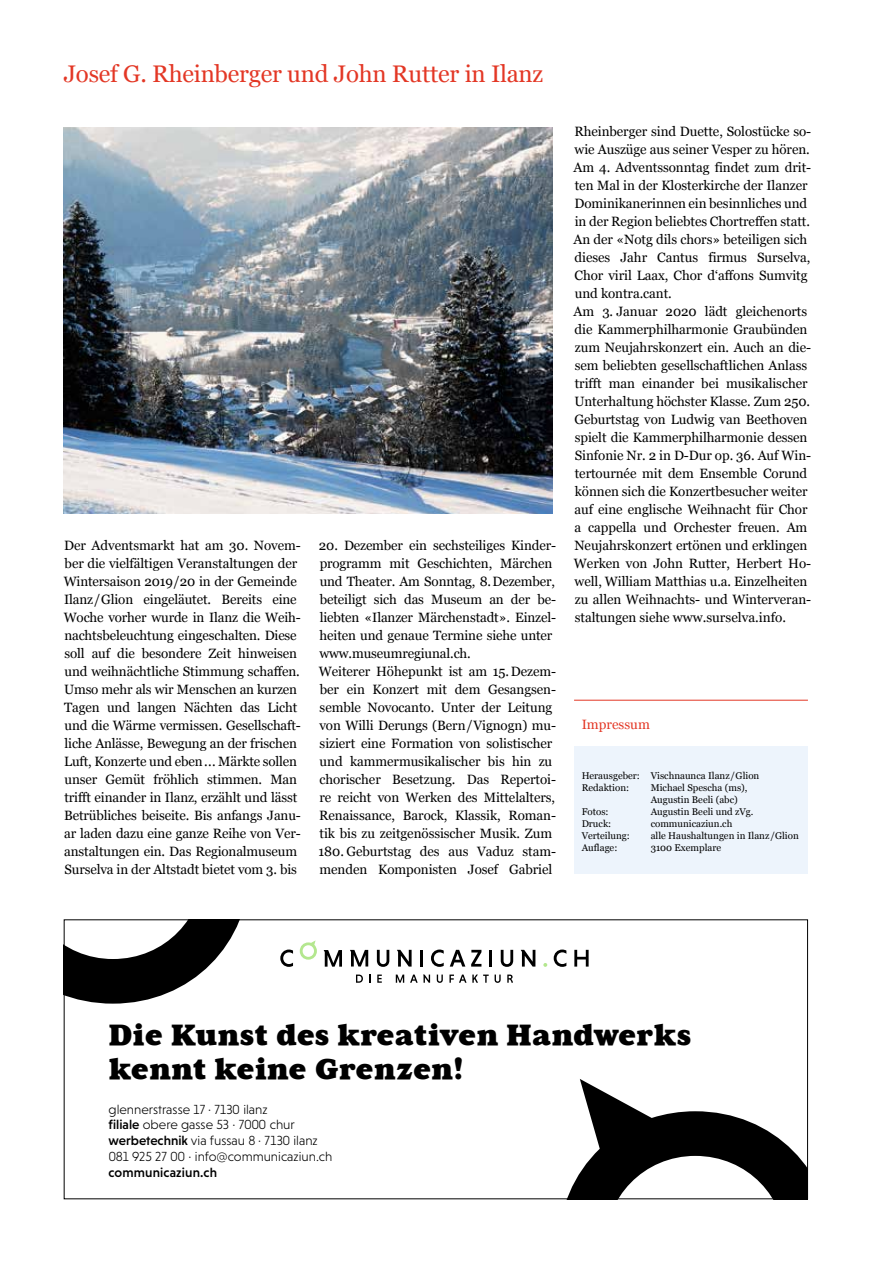
<style>
.page{position:relative;width:893px;height:1263px;background:#fff}
.page>*{position:absolute;margin:0;border:0;box-sizing:border-box;transform-origin:0 0}
.t1{font:29.55px/34.5px "Aurea Ultra Roman";color:#000}
.t2{font:24px "Vani";letter-spacing:-.01em;color:#e33725}
.t3{font:13.5px/18px "Vani";letter-spacing:-.005em;color:#000}
.t4{font:13.5px "Vani";color:#e33725}
.t5{font:300 13.35px/15.8px "Niveau Grotesk";color:#000}
.t6{font:500 13.35px "Niveau Grotesk";letter-spacing:.01em;color:#000}
.t7{font:9.75px/12px "Vani";color:#000}
.s1{font-weight:500}
</style>
<div class="page">
<hr style="left:574px;top:700px;width:234px;height:1px;background:#e33725">
<div style="left:574px;top:747px;width:234px;height:127px;background:#ebf3fc"></div>
<svg style="left:66px;top:921px;width:174px;height:83px"></svg>
<svg style="left:567px;top:1079px;width:239px;height:118px"></svg>
<svg style="left:280px;top:949px;width:13px;height:18px"></svg>
<svg style="left:377px;top:950px;width:12px;height:17px"></svg>
<svg style="left:397px;top:950px;width:15px;height:16px"></svg>
<hr style="left:420px;top:950px;width:3px;height:16px;background:#000">
<svg style="left:431px;top:949px;width:13px;height:18px"></svg>
<svg style="left:450px;top:950px;width:15px;height:16px"></svg>
<svg style="left:471px;top:950px;width:10px;height:16px"></svg>
<hr style="left:489px;top:950px;width:3px;height:16px;background:#000">
<svg style="left:501px;top:950px;width:12px;height:17px"></svg>
<svg style="left:521px;top:950px;width:14px;height:16px"></svg>
<svg style="left:543px;top:963px;width:4px;height:4px"></svg>
<svg style="left:554px;top:949px;width:12px;height:18px"></svg>
<svg style="left:574px;top:950px;width:15px;height:16px"></svg>
<svg style="left:324px;top:950px;width:18px;height:17px"></svg>
<svg style="left:350px;top:950px;width:18px;height:16px"></svg>
<svg style="left:356px;top:974px;width:7px;height:9px"></svg>
<svg style="left:369px;top:974px;width:2px;height:9px"></svg>
<svg style="left:377px;top:974px;width:5px;height:9px"></svg>
<svg style="left:396px;top:974px;width:8px;height:9px"></svg>
<svg style="left:410px;top:974px;width:20px;height:9px"></svg>
<svg style="left:437px;top:974px;width:6px;height:9px"></svg>
<svg style="left:449px;top:974px;width:40px;height:9px"></svg>
<svg style="left:495px;top:974px;width:6px;height:9px"></svg>
<svg style="left:507px;top:974px;width:6px;height:9px"></svg>
<svg style="left:300px;top:940px;width:17px;height:20px"></svg>
<img style="left:64px;top:128px;width:489px;height:386px">
<h2 class="t2" style="left:64px;top:60px;width:481px">Josef G. Rheinberger und John Rutter in Ilanz</h2>
<p class="t3" style="left:64px;top:536px;width:239px">Der Adventsmarkt hat am 30. Novem&shy;ber die vielfältigen Veranstaltungen der Wintersaison 2019/20 in der Gemeinde Ilanz/Glion eingeläutet. Bereits eine Woche vorher wurde in Ilanz die Weih&shy;nachtsbeleuchtung eingeschalten. Diese soll auf die besondere Zeit hinweisen und weihnächtliche Stimmung schaffen.<br>Umso mehr als wir Menschen an kurzen Tagen und langen Nächten das Licht und die Wärme vermissen. Gesellschaft&shy;liche Anlässe, Bewegung an der frischen Luft, Konzerte und eben... Märkte sollen unser Gemüt fröhlich stimmen. Man trifft einander in Ilanz, erzählt und lässt Betrübliches beiseite. Bis anfangs Janu&shy;ar laden dazu eine ganze Reihe von Ver&shy;anstaltungen ein. Das Regionalmuseum Surselva in der Altstadt bietet vom 3. bis</p>
<p class="t3" style="left:319px;top:536px;width:239px">20. Dezember ein sechsteiliges Kinder&shy;programm mit Geschichten, Märchen und Theater. Am Sonntag, 8.Dezember, beteiligt sich das Museum an der be&shy;liebten «Ilanzer Märchenstadt». Einzel&shy;heiten und genaue Termine siehe unter www.museumregiunal.ch.<br>Weiterer Höhepunkt ist am 15.Dezem&shy;ber ein Konzert mit dem Gesangsen&shy;semble Novocanto. Unter der Leitung von Willi Derungs (Bern/Vignogn) mu&shy;siziert eine Formation von solistischer und kammermusikalischer bis hin zu chorischer Besetzung. Das Repertoi&shy;re reicht von Werken des Mittelalters, Renaissance, Barock, Klassik, Roman&shy;tik bis zu zeitgenössischer Musik. Zum 180. Geburtstag des aus Vaduz stam&shy;menden Komponisten Josef Gabriel</p>
<p class="t3" style="left:573px;top:122px;width:239px">Rheinberger sind Duette, Solostücke so&shy;wie Auszüge aus seiner Vesper zu hören.<br>Am 4. Adventssonntag findet zum drit&shy;ten Mal in der Klosterkirche der Ilanzer Dominikanerinnen ein besinnliches und in der Region beliebtes Chortreffen statt.<br>An der «Notg dils chors» beteiligen sich dieses Jahr Cantus firmus Surselva, Chor viril Laax, Chor d‘affons Sumvitg und kontra.cant.<br>Am 3. Januar 2020 lädt gleichenorts die Kammerphilharmonie Graubünden zum Neujahrskonzert ein. Auch an die&shy;sem beliebten gesellschaftlichen Anlass trifft man einander bei musikalischer Unterhaltung höchster Klasse. Zum 250.<br>Geburtstag von Ludwig van Beethoven spielt die Kammerphilharmonie dessen Sinfonie Nr. 2 in D-Dur op. 36. Auf Win&shy;tertournée mit dem Ensemble Corund können sich die Konzertbesucher weiter auf eine englische Weihnacht für Chor a cappella und Orchester freuen. Am Neujahrskonzert ertönen und erklingen Werken von John Rutter, Herbert Ho&shy;well, William Matthias u.a. Einzelheiten zu allen Weihnachts- und Winterveran&shy;staltungen siehe www.surselva.info.</p>
<p class="t4" style="left:582px;top:716px;width:70px">Impressum</p>
<p class="t7" style="left:582px;top:769px;width:179px">Herausgeber: Vischnaunca Ilanz/Glion<br>Redaktion:</p>
<p class="t7" style="left:651px;top:781px;width:98px">Michael Spescha (ms),<br>Augustin Beeli (abc)</p>
<p class="t7" style="left:582px;top:805px;width:28px">Fotos:</p>
<p class="t7" style="left:651px;top:805px;width:104px">Augustin Beeli und zVg.</p>
<p class="t7" style="left:582px;top:817px;width:31px">Druck:</p>
<p class="t7" style="left:651px;top:817px;width:83px">communicaziun.ch</p>
<p class="t7" style="left:582px;top:829px;width:50px">Verteilung:</p>
<p class="t7" style="left:651px;top:829px;width:150px">alle Haushaltungen in Ilanz/Glion</p>
<p class="t7" style="left:582px;top:841px;width:37px">Auflage:</p>
<p class="t7" style="left:651px;top:841px;width:72px">3100 Exemplare</p>
<h1 class="t1" style="left:109px;top:1017px;width:584px">Die Kunst des kreativen Handwerks kennt keine Grenzen!</h1>
<p class="t5" style="left:109px;top:1101px;width:225px">glennerstrasse 17 · 7130 ilanz<br><span class="s1">filiale</span> obere gasse 53 · 7000 chur <span class="s1">werbetechnik</span> via fussau 8 · 7130 ilanz 081 925 27 00 · info@communicaziun.ch</p>
<p class="t6" style="left:109px;top:1164px;width:110px">communicaziun.ch</p>
</div>
